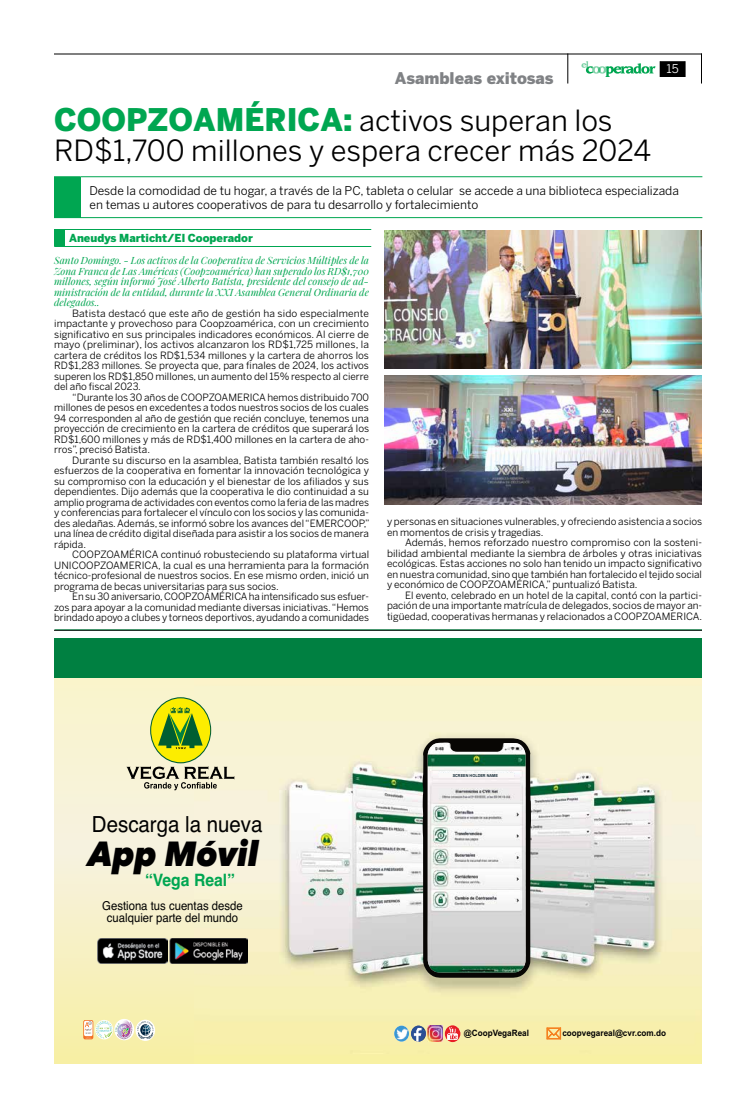
<style>
.page{position:relative;width:756px;height:1116px;background:#fff}
.page>*{position:absolute;margin:0;border:0;box-sizing:border-box;transform-origin:0 0}
.t1{font:italic 800 34.5px "Avenir Next";color:#000;scale:.92 1}
.t2{font:29px/30px "Benton Sans";color:#000}
.t3{font:22.2px "Helvetica";color:#000;scale:.92 1}
.t4{font:700 17.1px "Helvetica";color:#00a651;scale:.92 1}
.t5{font:900 16px "Benton Sans";color:#808285}
.t6{font:12.3px/12.3px "Helvetica";color:#000;text-align:center;scale:.92 1}
.t7{font:12px/14px "Benton Sans";color:#000}
.t8{font:12px "Benton Sans";color:#fff}
.t9{font:900 11px "Benton Sans";color:#00a651}
.t10{font:10px/10.5px "Benton Sans";color:#000;text-align:justify}
.t11{font:italic 10px/10.5px "Playfair Display";color:#00a651;text-align:justify}
.t12{font:700 8.8px "Arial";color:#010001;scale:.93 1}
.t13{font:700 4.1px "Arial";color:#172c38;scale:.92 1}
.s1{font-weight:900;font-size:31px;color:#00a651}
</style>
<div class="page">
<hr style="left:54px;top:54px;width:648px;height:1px;background:#000">
<svg style="left:581px;top:61px;width:75px;height:16px"></svg>
<div style="left:660px;top:62px;width:25px;height:14px;background:#000"></div>
<div style="left:660px;top:61px;width:26px;height:16px;border:1px solid #000"></div>
<hr style="left:701px;top:54px;width:1px;height:30px;background:#000">
<hr style="left:567px;top:54px;width:1px;height:30px;background:#000">
<div style="left:54px;top:177px;width:26px;height:41px;background:#00a651"></div>
<svg style="left:54px;top:176px;width:26px;height:1px"></svg>
<hr style="left:80px;top:176px;width:622px;height:1px;background:#00a651">
<hr style="left:80px;top:177px;width:1px;height:40px;background:#00a651">
<hr style="left:80px;top:217px;width:622px;height:1px;background:#00a651">
<div style="left:54px;top:230px;width:11px;height:16px;background:#00a651"></div>
<hr style="left:65px;top:229px;width:306px;height:1px;background:#00a651">
<hr style="left:65px;top:246px;width:306px;height:1px;background:#00a651">
<svg style="left:54px;top:678px;width:140px;height:386px;background:#f6f1ca"></svg>
<img style="left:194px;top:678px;width:508px;height:386px">
<img style="left:211px;top:687px;width:491px;height:366px">
<svg style="left:422px;top:738px;width:109px;height:240px;background:#373630"></svg>
<img style="left:428px;top:743px;width:98px;height:229px">
<hr style="left:439px;top:773px;width:75px;height:4px;background:#faf9f8">
<img style="left:98px;top:938px;width:69px;height:25px">
<img style="left:170px;top:938px;width:77px;height:25px">
<svg style="left:150px;top:697px;width:61px;height:66px"></svg>
<div style="left:151px;top:698px;width:59px;height:64px;background:#fced00;border-radius:50%"></div>
<svg style="left:158px;top:707px;width:45px;height:42px"></svg>
<svg style="left:127px;top:766px;width:107px;height:24px;background:#b3af9b"></svg>
<svg style="left:114px;top:1019px;width:20px;height:21px"></svg>
<div style="left:136px;top:1020px;width:19px;height:21px;background:#fff;border-radius:50%"></div>
<div style="left:83px;top:1020px;width:10px;height:19px;background:#f36e21;border-radius:2px"></div>
<svg style="left:84px;top:1021px;width:9px;height:15px"></svg>
<img style="left:394px;top:1026px;width:15px;height:16px">
<img style="left:411px;top:1026px;width:13px;height:16px">
<svg style="left:423px;top:1027px;width:3px;height:13px"></svg>
<div style="left:427px;top:1026px;width:15px;height:16px;border:1px solid #fff;border-radius:3px"></div>
<img style="left:428px;top:1026px;width:14px;height:15px">
<img style="left:445px;top:1025px;width:15px;height:17px">
<div style="left:54px;top:638px;width:648px;height:40px;background:#008041"></div>
<hr style="left:54px;top:630px;width:648px;height:1px;background:#000">
<img style="left:385px;top:231px;width:317px;height:138px">
<img style="left:385px;top:375px;width:317px;height:129px">
<svg style="left:547px;top:1028px;width:14px;height:11px"></svg>
<svg style="left:85px;top:1020px;width:69px;height:19px"></svg>
<h3 class="t5" style="left:395px;top:68px;width:160px">Asambleas exitosas</h3>
<p class="t8" style="left:667px;top:62px;width:14px">15</p>
<h2 class="t2" style="left:54px;top:106px;width:599px"><span class="s1">COOPZOAMÉRICA:</span> activos superan los<br>RD$1,700 millones y espera crecer más 2024</h2>
<p class="t7" style="left:90px;top:183px;width:591px">Desde la comodidad de tu hogar, a través de la PC, tableta o celular se accede a una biblioteca especializada en temas u autores cooperativos de para tu desarrollo y fortalecimiento</p>
<p class="t9" style="left:69px;top:231px;width:185px">Aneudys Marticht/El Cooperador</p>
<p class="t11" style="left:54px;top:254px;width:316px">Santo Domingo. - Los activos de la Cooperativa de Servicios Múltiples de la Zona Franca de Las Américas (Coopzoamérica) han superado los RD$1,700 millones, según informó José Alberto Batista, presidente del consejo de ad&shy;ministración de la entidad, durante la XXI Asamblea General Ordinaria de delegados..</p>
<p class="t10" style="left:54px;top:308px;width:316px;text-indent:18px">Batista destacó que este año de gestión ha sido especialmente impactante y provechoso para Coopzoamérica, con un crecimiento significativo en sus principales indicadores económicos. Al cierre de mayo (preliminar), los activos alcanzaron los RD$1,725 millones, la cartera de créditos los RD$1,534 millones y la cartera de ahorros los RD$1,283 millones. Se proyecta que, para finales de 2024, los activos superen los RD$1,850 millones, un aumento del 15% respecto al cierre del año fiscal 2023.</p>
<p class="t10" style="left:54px;top:392px;width:316px;text-indent:18px">“Durante los 30 años de COOPZOAMERICA hemos distribuido 700 millones de pesos en excedentes a todos nuestros socios de los cuales 94 corresponden al año de gestión que recién concluye, tenemos una proyección de crecimiento en la cartera de créditos que superará los RD$1,600 millones y más de RD$1,400 millones en la cartera de aho&shy;rros”, precisó Batista.</p>
<p class="t10" style="left:54px;top:455px;width:317px;text-indent:18px">Durante su discurso en la asamblea, Batista también resaltó los esfuerzos de la cooperativa en fomentar la innovación tecnológica y su compromiso con la educación y el bienestar de los afiliados y sus dependientes. Dijo además que la cooperativa le dio continuidad a su amplio programa de actividades con eventos como la feria de las madres y conferencias para fortalecer el vínculo con los socios y las comunida&shy;des aledañas. Además, se informó sobre los avances del “EMERCOOP,” una línea de crédito digital diseñada para asistir a los socios de manera rápida.</p>
<p class="t10" style="left:54px;top:549px;width:316px;text-indent:18px">COOPZOAMÉRICA continuó robusteciendo su plataforma virtual UNICOOPZOAMERICA, la cual es una herramienta para la formación técnico-profesional de nuestros socios. En ese mismo orden, inició un programa de becas universitarias para sus socios.</p>
<p class="t10" style="left:54px;top:591px;width:316px;text-indent:18px">En su 30 aniversario, COOPZOAMÉRICA ha intensificado sus esfuer&shy;zos para apoyar a la comunidad mediante diversas iniciativas. “Hemos brindado apoyo a clubes y torneos deportivos, ayudando a comunidades</p>
<p class="t10" style="left:387px;top:516px;width:317px">y personas en situaciones vulnerables, y ofreciendo asistencia a socios en momentos de crisis y tragedias.</p>
<p class="t10" style="left:387px;top:537px;width:316px;text-indent:18px">Además, hemos reforzado nuestro compromiso con la sosteni&shy;bilidad ambiental mediante la siembra de árboles y otras iniciativas ecológicas. Estas acciones no solo han tenido un impacto significativo en nuestra comunidad, sino que también han fortalecido el tejido social y económico de COOPZOAMÉRICA,” puntualizó Batista.</p>
<p class="t10" style="left:387px;top:590px;width:317px;text-indent:18px">El evento, celebrado en un hotel de la capital, contó con la partici&shy;pación de una importante matrícula de delegados, socios de mayor an&shy;tigüedad, cooperativas hermanas y relacionados a COOPZOAMERICA.</p>
<h3 class="t3" style="left:92px;top:812px;width:187px">Descarga la nueva</h3>
<h1 class="t1" style="left:88px;top:833px;width:187px">App Móvil</h1>
<h3 class="t4" style="left:145px;top:870px;width:99px">“Vega Real”</h3>
<p class="t6" style="left:102px;top:899px;width:154px">Gestiona tus cuentas desde cualquier parte del mundo</p>
<p class="t13" style="left:453px;top:773px;width:51px">SCREEN HOLDER NAME</p>
<p class="t12" style="left:464px;top:1028px;width:71px">@CoopVegaReal</p>
<p class="t12" style="left:562px;top:1028px;width:113px">coopvegareal@cvr.com.do</p>
</div>
